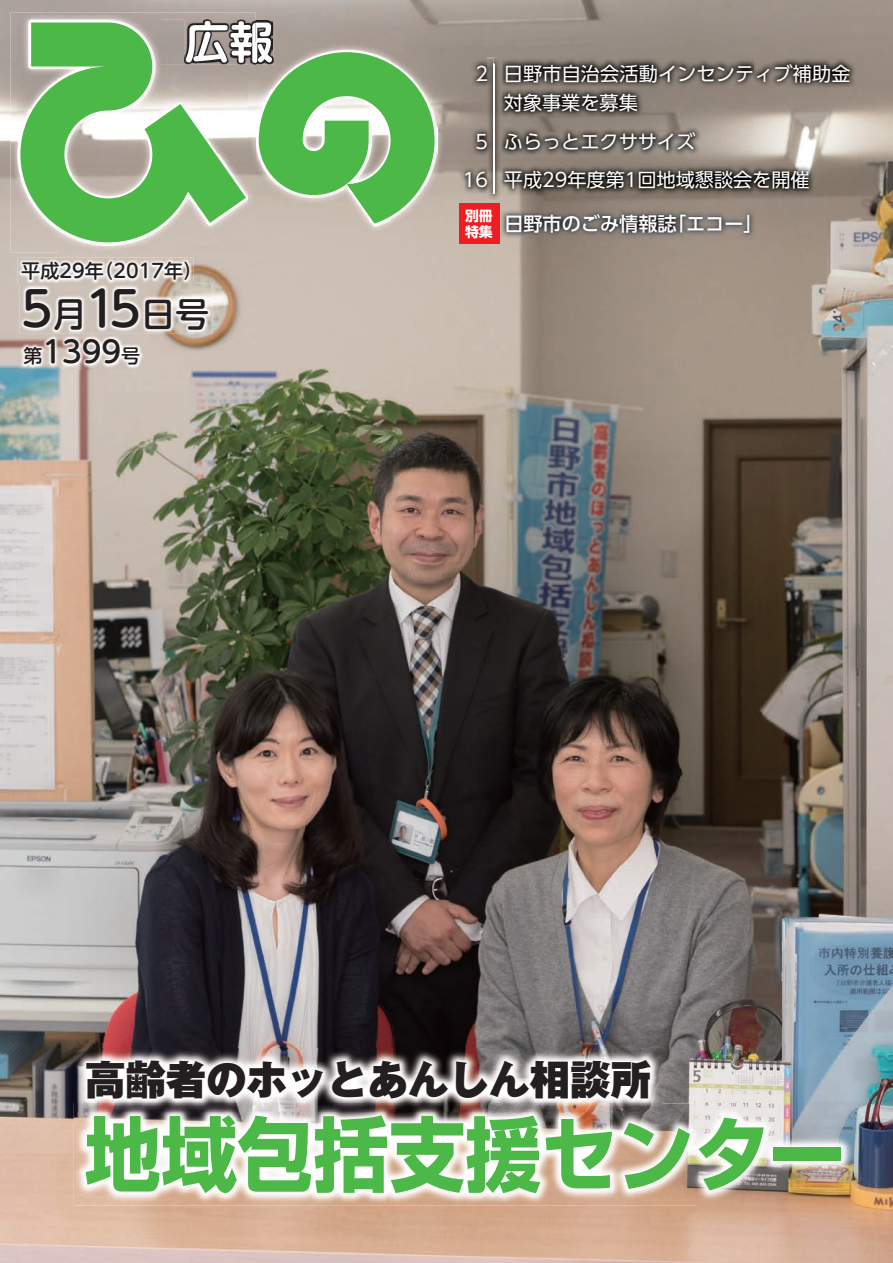
<style>
.page{position:relative;width:893px;height:1263px;background:#fff}
.page>*{position:absolute;margin:0;border:0;box-sizing:border-box;transform-origin:0 0}
.t1{font:700 80.85px "Shin Go Pro";color:#4cb848;scale:.94 1}
.t2{font:500 47.85px "UD Shin M Go Pro";color:#231f20}
.t3{font:900 40.5px "Gothic MB101 Pro";color:#231f20}
.t4{font:500 29.7px "UD Shin M Go Pro";color:#231f20}
.t5{font:19.2px/38.2px "UD Shin Go Pro";color:#fff}
.t6{font:500 19.2px "UD Shin Go Pro";color:#fff}
.t7{font:500 19.2px "UD Shin M Go Pro";color:#231f20}
.t8{font:700 13.8px/15.9px "UD Shin Go Pro";color:#fff}
.s1{font-size:34.05px}
.s2{font-size:19.2px}
</style>
<div class="page">
<img style="left:0;top:0;width:893px;height:1263px">
<svg style="left:256px;top:19px;width:18px;height:1px"></svg>
<img style="left:487px;top:57px;width:14px;height:143px">
<div style="left:256px;top:20px;width:181px;height:22px;background:#a79c95"></div>
<div style="left:256px;top:233px;width:181px;height:12px;background:#cbbeb2"></div>
<img style="left:256px;top:21px;width:16px;height:21px">
<img style="left:10px;top:13px;width:246px;height:47px">
<img style="left:10px;top:60px;width:49px;height:192px">
<img style="left:59px;top:245px;width:197px;height:7px">
<img style="left:184px;top:19px;width:72px;height:23px">
<img style="left:18px;top:20px;width:231px;height:180px">
<img style="left:18px;top:200px;width:238px;height:45px">
<svg style="left:20px;top:23px;width:226px;height:219px;background:#8cbd83"></svg>
<img style="left:256px;top:42px;width:189px;height:191px">
<img style="left:272px;top:42px;width:2px;height:10px">
<img style="left:256px;top:42px;width:16px;height:10px">
<img style="left:249px;top:224px;width:7px;height:9px">
<img style="left:249px;top:42px;width:7px;height:10px">
<svg style="left:249px;top:52px;width:186px;height:172px;background:#84bf7b"></svg>
<img style="left:17px;top:257px;width:177px;height:27px">
<img style="left:20px;top:335px;width:124px;height:34px">
<img style="left:20px;top:284px;width:192px;height:50px">
<img style="left:20px;top:284px;width:174px;height:1px">
<img style="left:459px;top:59px;width:35px;height:135px">
<img style="left:494px;top:64px;width:1px;height:129px">
<img style="left:498px;top:57px;width:358px;height:138px">
<img style="left:74px;top:1048px;width:589px;height:55px">
<img style="left:74px;top:1103px;width:779px;height:102px">
<img style="left:500px;top:208px;width:256px;height:32px">
<div style="left:459px;top:204px;width:40px;height:40px;background:#ee1d23"></div>
<p class="t7" style="left:21px;top:255px;width:183px">平成29年（2017年）</p>
<h2 class="t2" style="left:21px;top:269px;width:189px">5<span class="s1">月</span>15<span class="s1">日号</span></h2>
<h3 class="t4" style="left:23px;top:328px;width:118px"><span class="s2">第</span>1399<span class="s2">号</span></h3>
<p class="t5" style="left:475px;top:54px;width:14px">2</p>
<p class="t5" style="left:463px;top:122px;width:27px;text-align:right">5<br>16</p>
<p class="t8" style="left:465px;top:208px;width:29px">別冊特集</p>
<p class="t5" style="left:504px;top:58px;width:348px;line-height:29.7px">日野市自治会活動インセンティブ補助金対象事業を募集</p>
<p class="t5" style="left:504px;top:122px;width:307px">ふらっとエクササイズ<br>平成29年度第1回地域懇談会を開催</p>
<p class="t6" style="left:504px;top:208px;width:260px">日野市のごみ情報誌「エコー」</p>
<h3 class="t3" style="left:85px;top:1045px;width:568px">高齢者のホッとあんしん相談所</h3>
<h1 class="t1" style="left:85px;top:1090px;width:810px">地域包括支援センター</h1>
</div>
